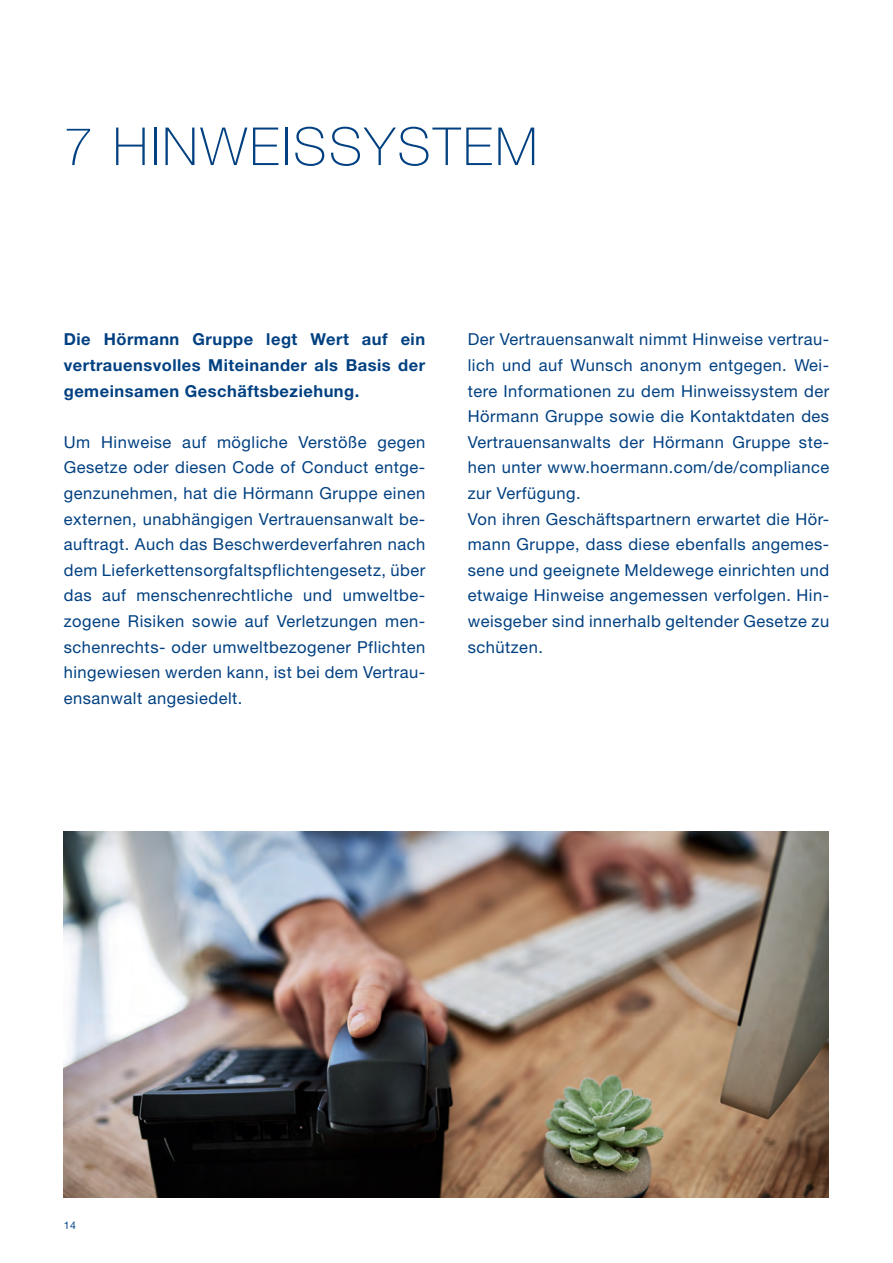
<style>
.page{position:relative;width:893px;height:1263px;background:#fff}
.page>*{position:absolute;margin:0;border:0;box-sizing:border-box;transform-origin:0 0}
.t1{font:100 52.5px "Hoermann Helvetica Neue";letter-spacing:.05em;color:#014081}
.t2{font:16.5px/25.7px "Hoermann Helvetica Neue Rm";letter-spacing:.03em;color:#014081;text-align:justify}
.t3{font:700 16.5px/25.7px "Hoermann Helvetica Neue";letter-spacing:.03em;color:#014081;text-align:justify}
.t4{font:10.5px "Hoermann Helvetica Neue Rm";color:#014081}
</style>
<div class="page">
<img style="left:64px;top:832px;width:765px;height:365px">
<h1 class="t1" style="left:64px;top:109px;width:475px">7 HINWEISSYSTEM</h1>
<p class="t3" style="left:64px;top:325px;width:363px">Die Hörmann Gruppe legt Wert auf ein vertrauensvolles Miteinander als Basis der gemeinsamen Geschäftsbeziehung.</p>
<p class="t2" style="left:64px;top:428px;width:363px">Um Hinweise auf mögliche Verstöße gegen Gesetze oder diesen Code of Conduct entge&shy;genzunehmen, hat die Hörmann Gruppe einen externen, unabhängigen Vertrauensanwalt be&shy;auftragt. Auch das Beschwerdeverfahren nach dem Lieferkettensorgfaltspflichtengesetz, über das auf menschenrechtliche und umweltbe&shy;zogene Risiken sowie auf Verletzungen men&shy;schenrechts- oder umweltbezogener Pflichten hingewiesen werden kann, ist bei dem Vertrau&shy;ensanwalt angesiedelt.</p>
<p class="t2" style="left:468px;top:326px;width:363px;text-align:left">Der Vertrauensanwalt nimmt Hinweise vertrau&shy;lich und auf Wunsch anonym entgegen. Wei&shy;tere Informationen zu dem Hinweissystem der Hörmann Gruppe sowie die Kontaktdaten des Vertrauensanwalts der Hörmann Gruppe ste&shy;hen unter www.hoermann.com/de/compliance zur Verfügung.<br>Von ihren Geschäftspartnern erwartet die Hör&shy;mann Gruppe, dass diese ebenfalls angemes&shy;sene und geeignete Meldewege einrichten und etwaige Hinweise angemessen verfolgen. Hin&shy;weisgeber sind innerhalb geltender Gesetze zu schützen.</p>
<p class="t4" style="left:64px;top:1217px;width:14px">14</p>
</div>
